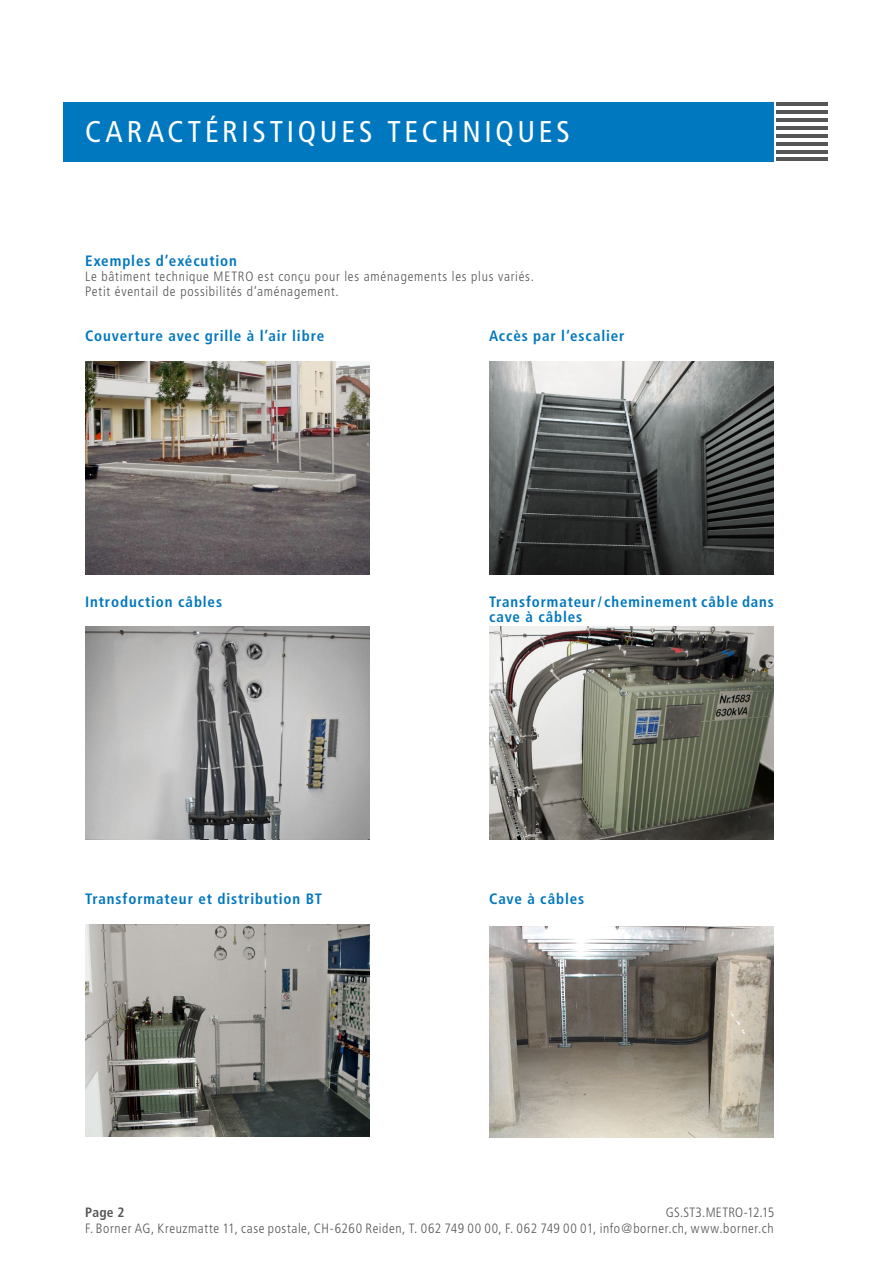
<style>
.page{position:relative;width:893px;height:1263px;background:#fff}
.page>*{position:absolute;margin:0;border:0;box-sizing:border-box;transform-origin:0 0}
.t1{font:condensed 30px "Frutiger";letter-spacing:.125em;color:#fff}
.t2{font:700 condensed 15px/15px "Frutiger";letter-spacing:.06em;color:#0077be}
.t3{font:300 condensed 13.5px/16.5px "Frutiger";letter-spacing:.055em;color:#565655;text-align:right}
.t4{font:700 condensed 13.5px "Frutiger";color:#565655}
</style>
<div class="page">
<div style="left:64px;top:102px;width:710px;height:59px;background:#0078bf"></div>
<hr style="left:776px;top:102px;width:51px;height:4px;background:#565656">
<hr style="left:776px;top:118px;width:51px;height:4px;background:#565656">
<hr style="left:776px;top:134px;width:51px;height:4px;background:#565656">
<hr style="left:776px;top:150px;width:51px;height:3px;background:#565656">
<hr style="left:776px;top:110px;width:51px;height:4px;background:#565656">
<hr style="left:776px;top:126px;width:51px;height:4px;background:#565656">
<hr style="left:776px;top:142px;width:51px;height:4px;background:#565656">
<hr style="left:776px;top:157px;width:51px;height:4px;background:#565656">
<img style="left:85px;top:361px;width:285px;height:213px">
<img style="left:489px;top:361px;width:285px;height:213px">
<img style="left:489px;top:627px;width:285px;height:212px">
<img style="left:489px;top:926px;width:285px;height:211px">
<img style="left:85px;top:627px;width:285px;height:212px">
<img style="left:85px;top:925px;width:285px;height:211px">
<h1 class="t1" style="left:85px;top:115px;width:486px">CARACTÉRISTIQUES TECHNIQUES</h1>
<h1 class="t1" style="left:85px;top:114px;width:161px">ÜBERSICHT</h1>
<p class="t2" style="left:85px;top:254px;width:153px">Exemples d’exécution</p>
<p class="t3" style="left:85px;top:269px;width:451px;line-height:15px;text-align:left">Le bâtiment technique METRO est conçu pour les aménagements les plus variés.<br>Petit éventail de possibilités d‘aménagement.</p>
<p class="t2" style="left:85px;top:329px;width:241px">Couverture avec grille à l’air libre</p>
<p class="t2" style="left:489px;top:329px;width:137px">Accès par l‘escalier</p>
<p class="t2" style="left:85px;top:594px;width:139px">Introduction câbles</p>
<p class="t2" style="left:489px;top:594px;width:286px">Transformateur/cheminement câble dans cave à câbles</p>
<p class="t2" style="left:85px;top:891px;width:239px">Transformateur et distribution BT</p>
<p class="t2" style="left:489px;top:891px;width:97px">Cave à câbles</p>
<p class="t4" style="left:85px;top:1204px;width:41px">Page 2</p>
<p class="t3" style="left:85px;top:1204px;width:691px">GS.ST3.METRO-12.15<br>F. Borner AG, Kreuzmatte 11, case postale, CH-6260 Reiden, T. 062 749 00 00, F. 062 749 00 01, info@borner.ch, www.borner.ch</p>
</div>
